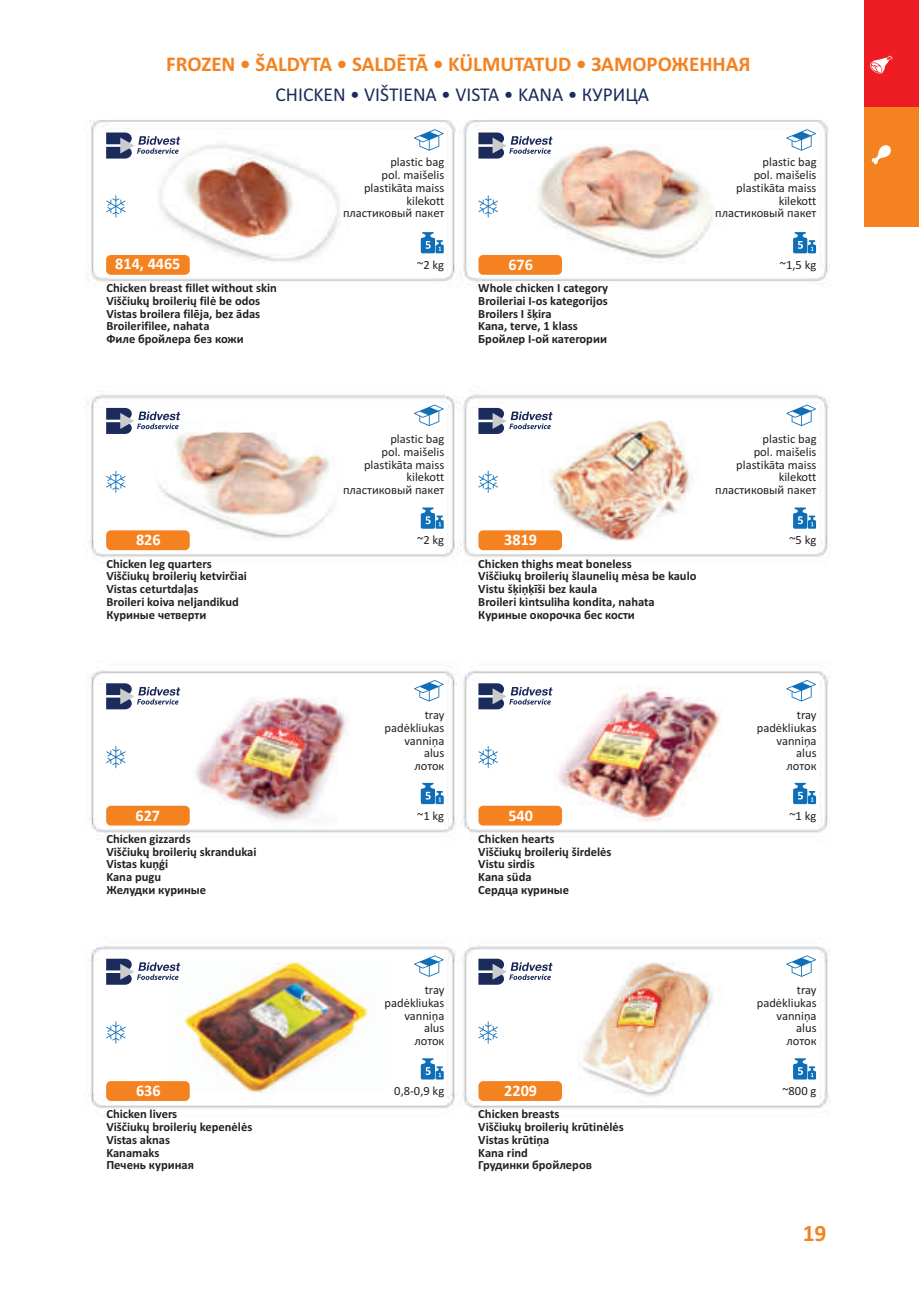
<style>
.page{position:relative;width:919px;height:1289px;background:#fff}
.page>*{position:absolute;margin:0;border:0;box-sizing:border-box;transform-origin:0 0}
.t1{font:700 23.55px "Calibri";color:#f58220}
.t2{font:700 21px "Calibri";color:#f58220}
.t3{font:19.65px "Calibri";color:#1a2b5c}
.t4{font:700 16.2px "Calibri";color:#fff}
.t5{font:700 12.6px/12.8px "Calibri";color:#231f20}
.t6{font:12.6px/12.8px "Calibri";color:#231f20;text-align:right}
</style>
<div class="page">
<img style="left:84px;top:120px;width:822px;height:989px">
<div style="left:106px;top:255px;width:84px;height:20px;background:#f58220;border-radius:5px"></div>
<div style="left:106px;top:530px;width:84px;height:20px;background:#f58220;border-radius:5px"></div>
<div style="left:106px;top:805px;width:84px;height:20px;background:#f58220;border-radius:5px"></div>
<div style="left:106px;top:1081px;width:84px;height:19px;background:#f58220;border-radius:5px"></div>
<div style="left:478px;top:255px;width:84px;height:20px;background:#f58220;border-radius:5px"></div>
<div style="left:478px;top:530px;width:84px;height:20px;background:#f58220;border-radius:5px"></div>
<div style="left:478px;top:805px;width:84px;height:20px;background:#f58220;border-radius:5px"></div>
<div style="left:478px;top:1081px;width:84px;height:19px;background:#f58220;border-radius:5px"></div>
<svg style="left:106px;top:132px;width:74px;height:26px"></svg>
<svg style="left:106px;top:408px;width:74px;height:26px"></svg>
<svg style="left:106px;top:683px;width:74px;height:26px"></svg>
<svg style="left:106px;top:958px;width:74px;height:26px"></svg>
<svg style="left:478px;top:132px;width:74px;height:26px"></svg>
<svg style="left:478px;top:408px;width:74px;height:26px"></svg>
<svg style="left:478px;top:683px;width:74px;height:26px"></svg>
<svg style="left:478px;top:958px;width:74px;height:26px"></svg>
<svg style="left:414px;top:129px;width:30px;height:22px"></svg>
<svg style="left:414px;top:404px;width:30px;height:22px"></svg>
<svg style="left:414px;top:680px;width:30px;height:21px"></svg>
<svg style="left:414px;top:955px;width:30px;height:21px"></svg>
<svg style="left:786px;top:129px;width:30px;height:22px"></svg>
<svg style="left:786px;top:404px;width:30px;height:22px"></svg>
<svg style="left:786px;top:680px;width:30px;height:21px"></svg>
<svg style="left:786px;top:955px;width:30px;height:21px"></svg>
<svg style="left:421px;top:232px;width:22px;height:21px"></svg>
<svg style="left:421px;top:507px;width:22px;height:21px"></svg>
<svg style="left:421px;top:782px;width:22px;height:22px"></svg>
<svg style="left:421px;top:1058px;width:22px;height:21px"></svg>
<svg style="left:793px;top:232px;width:23px;height:21px"></svg>
<svg style="left:793px;top:507px;width:23px;height:21px"></svg>
<svg style="left:793px;top:782px;width:23px;height:22px"></svg>
<svg style="left:793px;top:1058px;width:23px;height:21px"></svg>
<svg style="left:106px;top:195px;width:20px;height:22px"></svg>
<svg style="left:106px;top:470px;width:20px;height:23px"></svg>
<svg style="left:106px;top:746px;width:20px;height:22px"></svg>
<svg style="left:106px;top:1021px;width:20px;height:22px"></svg>
<svg style="left:478px;top:195px;width:20px;height:22px"></svg>
<svg style="left:478px;top:470px;width:20px;height:23px"></svg>
<svg style="left:478px;top:746px;width:20px;height:22px"></svg>
<svg style="left:478px;top:1021px;width:20px;height:22px"></svg>
<div style="left:863px;top:106px;width:55px;height:120px;background:#f58220"></div>
<div style="left:863px;top:0;width:55px;height:106px;background:#ee1d23"></div>
<svg style="left:871px;top:145px;width:19px;height:19px"></svg>
<svg style="left:870px;top:56px;width:22px;height:18px"></svg>
<h2 class="t2" style="left:166px;top:55px;width:586px">FROZEN • ŠALDYTA • SALDĒTĀ • KÜLMUTATUD • ЗАМОРОЖЕННАЯ</h2>
<h3 class="t3" style="left:275px;top:86px;width:375px">CHICKEN • VIŠTIENA • VISTA • KANA • КУРИЦА</h3>
<p class="t6" style="left:343px;top:157px;width:103px">plastic bag<br>pol. maišelis plastikāta maiss kilekott пластиковый пакет</p>
<p class="t6" style="left:715px;top:157px;width:103px">plastic bag<br>pol. maišelis plastikāta maiss kilekott пластиковый пакет</p>
<p class="t4" style="left:115px;top:257px;width:67px">814, 4465</p>
<p class="t6" style="left:417px;top:259px;width:29px">~2 kg</p>
<p class="t4" style="left:508px;top:258px;width:26px">676</p>
<p class="t6" style="left:779px;top:259px;width:38px">~1,5 kg</p>
<p class="t5" style="left:106px;top:282px;width:172px">Chicken breast fillet without skin<br>Viščiukų broilerių filė be odos<br>Vistas broilera filēja, bez ādas<br>Broilerifilee, nahata<br>Филе бройлера без кожи</p>
<p class="t5" style="left:478px;top:282px;width:131px">Whole chicken I category<br>Broileriai I-os kategorijos<br>Broilers I šķira<br>Kana, terve, 1 klass<br>Бройлер I-ой категории</p>
<p class="t6" style="left:343px;top:433px;width:103px">plastic bag<br>pol. maišelis plastikāta maiss kilekott пластиковый пакет</p>
<p class="t6" style="left:715px;top:433px;width:103px">plastic bag<br>pol. maišelis plastikāta maiss kilekott пластиковый пакет</p>
<p class="t4" style="left:136px;top:533px;width:26px">826</p>
<p class="t6" style="left:417px;top:535px;width:29px">~2 kg</p>
<p class="t4" style="left:504px;top:533px;width:34px">3819</p>
<p class="t6" style="left:789px;top:535px;width:29px">~5 kg</p>
<p class="t5" style="left:106px;top:558px;width:142px">Chicken leg quarters<br>Viščiukų broilerių ketvirčiai<br>Vistas ceturtdaļas<br>Broileri koiva neljandikud<br>Куриные четверти</p>
<p class="t5" style="left:478px;top:558px;width:220px">Chicken thighs meat boneless<br>Viščiukų broilerių šlaunelių mėsa be kaulo<br>Vistu šķiņķīši bez kaula<br>Broileri kintsuliha kondita, nahata<br>Куриные окорочка бес кости</p>
<p class="t6" style="left:384px;top:709px;width:61px">tray padėkliukas vanniņa alus<br>лоток</p>
<p class="t6" style="left:756px;top:709px;width:61px">tray padėkliukas vanniņa alus<br>лоток</p>
<p class="t4" style="left:136px;top:808px;width:26px">627</p>
<p class="t6" style="left:417px;top:810px;width:29px">~1 kg</p>
<p class="t4" style="left:508px;top:808px;width:26px">540</p>
<p class="t6" style="left:789px;top:810px;width:29px">~1 kg</p>
<p class="t5" style="left:106px;top:833px;width:152px">Chicken gizzards<br>Viščiukų broilerių skrandukai<br>Vistas kuņģi<br>Kana pugu<br>Желудки куриные</p>
<p class="t5" style="left:478px;top:833px;width:135px">Chicken hearts<br>Viščiukų broilerių širdelės<br>Vistu sirdis<br>Kana süda<br>Сердца куриные</p>
<p class="t4" style="left:136px;top:1083px;width:26px">636</p>
<p class="t6" style="left:384px;top:984px;width:61px">tray padėkliukas vanniņa alus<br>лоток</p>
<p class="t6" style="left:756px;top:984px;width:61px">tray padėkliukas vanniņa alus<br>лоток</p>
<p class="t6" style="left:394px;top:1085px;width:51px">0,8-0,9 kg</p>
<p class="t4" style="left:504px;top:1083px;width:34px">2209</p>
<p class="t6" style="left:782px;top:1085px;width:36px">~800 g</p>
<p class="t5" style="left:106px;top:1108px;width:147px">Chicken livers<br>Viščiukų broilerių kepenėlės<br>Vistas aknas<br>Kanamaks<br>Печень куриная</p>
<p class="t5" style="left:478px;top:1108px;width:147px">Chicken breasts<br>Viščiukų broilerių krūtinėlės<br>Vistas krūtiņa<br>Kana rind<br>Грудинки бройлеров</p>
<h1 class="t1" style="left:802px;top:1223px;width:25px">19</h1>
</div>
